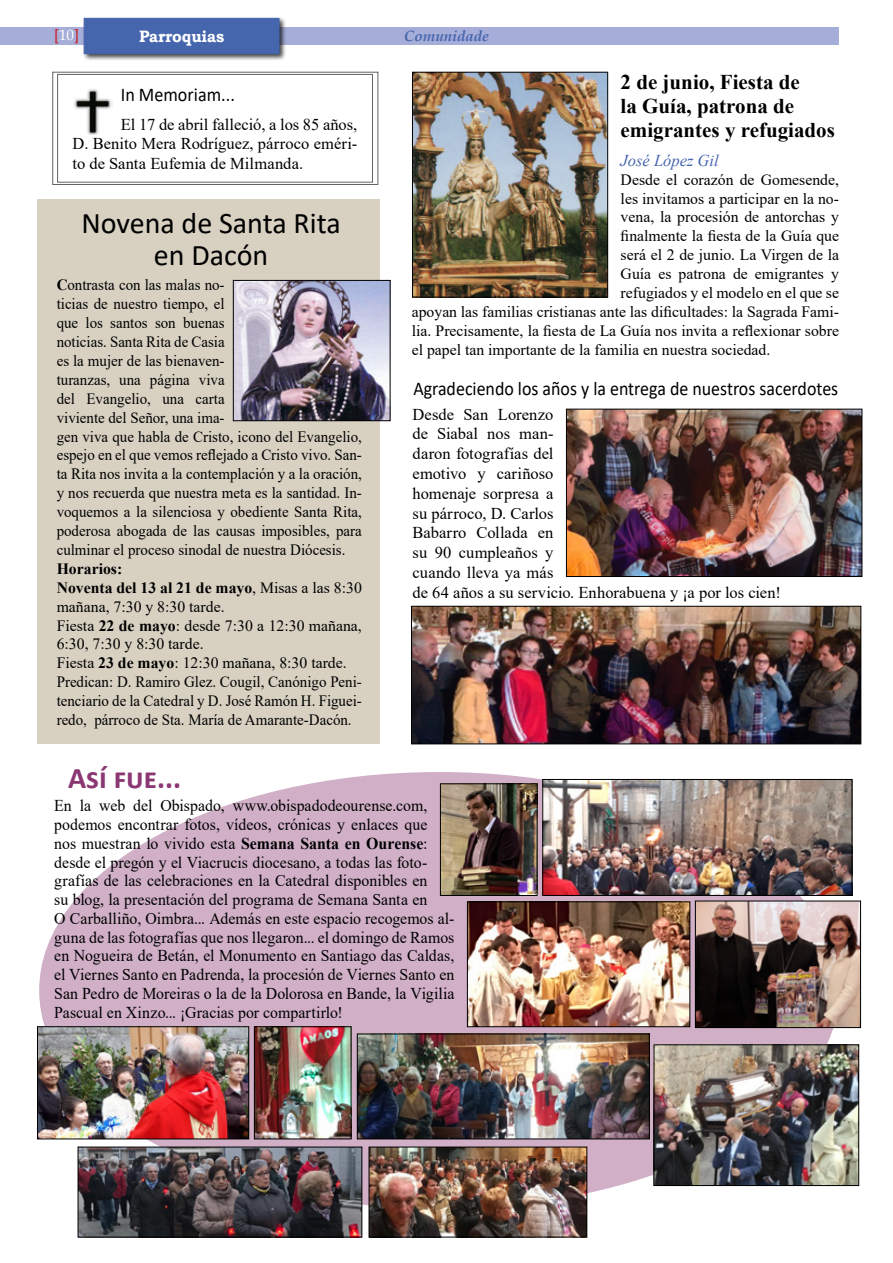
<style>
.page{position:relative;width:893px;height:1263px;background:#fff}
.page>*{position:absolute;margin:0;border:0;box-sizing:border-box;transform-origin:0 0}
.t1{font:30px/31.5px "Calibri";color:#000;text-align:center}
.t2{font:700 30px "Calibri";color:#8a3773}
.t3{font:700 21px/24px "Times New Roman";color:#000}
.t4{font:19.5px "Calibri";color:#000;scale:.92 1}
.t5{font:19.5px "Calibri";color:#000;scale:.93 1}
.t6{font:16.5px/18.8px "Times New Roman";color:#000;scale:.96 1}
.t7{font:16.5px/19.8px "Times New Roman";color:#000;text-align:justify}
.t8{font:italic 16.5px "Times New Roman";color:#4565ad}
.t9{font:700 16.5px "Bookman Old Style";letter-spacing:-.01em;color:#fff;scale:.95 1}
.t10{font:15.75px/18.9px "Times New Roman";color:#000}
.t11{font:15.75px/18.9px "Times New Roman";color:#000;scale:.95 1}
.t12{font:italic 700 15px "Book Antiqua";color:#4565ad}
.t13{font:15px "Book Antiqua";color:#cd171a}
.s1{color:#fff}
.s2{font-weight:700}
</style>
<div class="page">
<div style="left:0;top:27px;width:839px;height:18px;background:#a5add8"></div>
<div style="left:82px;top:16px;width:205px;height:46px;background:#000;opacity:.75"></div>
<div style="left:84px;top:18px;width:195px;height:36px;background:#4565ad"></div>
<div style="left:39px;top:772px;width:800px;height:437px;background:#d0afc7;border-radius:50%"></div>
<svg style="left:53px;top:72px;width:325px;height:113px"></svg>
<div style="left:57px;top:74px;width:316px;height:108px;background:#fff;border:1px solid #646363"></div>
<img style="left:74px;top:89px;width:38px;height:33px">
<svg style="left:87px;top:122px;width:12px;height:13px"></svg>
<div style="left:38px;top:200px;width:342px;height:544px;background:#d8d1c2"></div>
<img style="left:235px;top:282px;width:153px;height:137px">
<div style="left:233px;top:280px;width:157px;height:141px;border:1px solid #000"></div>
<img style="left:414px;top:74px;width:192px;height:221px">
<div style="left:412px;top:72px;width:196px;height:225px;border:1px solid #000"></div>
<svg style="left:411px;top:408px;width:372px;height:198px"></svg>
<img style="left:413px;top:608px;width:446px;height:134px">
<div style="left:411px;top:606px;width:450px;height:138px;border:1px solid #000"></div>
<img style="left:568px;top:411px;width:292px;height:164px">
<div style="left:566px;top:409px;width:296px;height:168px;border:1px solid #000"></div>
<img style="left:359px;top:1036px;width:288px;height:101px">
<div style="left:357px;top:1034px;width:292px;height:105px;border:1px solid #000"></div>
<img style="left:39px;top:1028px;width:208px;height:109px">
<div style="left:37px;top:1026px;width:212px;height:113px;border:1px solid #000"></div>
<img style="left:697px;top:903px;width:162px;height:123px">
<div style="left:695px;top:901px;width:166px;height:127px;border:1px solid #000"></div>
<img style="left:80px;top:1149px;width:280px;height:86px">
<div style="left:78px;top:1147px;width:284px;height:90px;border:1px solid #000"></div>
<img style="left:656px;top:1046px;width:201px;height:138px">
<div style="left:654px;top:1044px;width:205px;height:142px;border:1px solid #000"></div>
<img style="left:371px;top:1149px;width:214px;height:86px">
<div style="left:369px;top:1147px;width:218px;height:90px;border:1px solid #000"></div>
<img style="left:256px;top:1028px;width:93px;height:109px">
<div style="left:254px;top:1026px;width:97px;height:113px;border:1px solid #000"></div>
<img style="left:442px;top:786px;width:93px;height:108px">
<div style="left:440px;top:784px;width:97px;height:112px;border:1px solid #000"></div>
<img style="left:469px;top:904px;width:219px;height:121px">
<div style="left:467px;top:902px;width:223px;height:125px;border:1px solid #000"></div>
<img style="left:545px;top:781px;width:305px;height:113px">
<div style="left:543px;top:779px;width:309px;height:117px;border:1px solid #000"></div>
<p class="t13" style="left:54px;top:24px;width:26px">[<span class="s1">10</span>]</p>
<p class="t9" style="left:139px;top:24px;width:91px">Parroquias</p>
<p class="t12" style="left:404px;top:26px;width:86px">Comunidade</p>
<p class="t5" style="left:121px;top:81px;width:124px">In Memoriam...</p>
<p class="t7" style="left:72px;top:114px;width:286px;text-indent:48px">El 17 de abril falleció, a los 85 años, D. Benito Mera Rodríguez, párroco eméri&shy;to de Santa Eufemia de Milmanda.</p>
<h1 class="t1" style="left:81px;top:207px;width:261px">Novena de Santa Rita en Dacón</h1>
<p class="t11" style="left:57px;top:275px;width:323px"><span class="s2">C</span>ontrasta con las malas no-<br>ticias de nuestro tiempo, el<br>que los santos son buenas<br>noticias. Santa Rita de Casia<br>es la mujer de las bienaven-<br>turanzas, una página viva<br>del Evangelio, una carta<br>viviente del Señor, una ima-<br>gen viva que habla de Cristo, icono del Evangelio, espejo en el que vemos reflejado a Cristo vivo. San&shy;ta Rita nos invita a la contemplación y a la oración, y nos recuerda que nuestra meta es la santidad. In&shy;voquemos a la silenciosa y obediente Santa Rita, poderosa abogada de las causas imposibles, para culminar el proceso sinodal de nuestra Diócesis.</p>
<p class="t10" style="left:57px;top:559px;width:307px"><span class="s2">Horarios:<br>Noventa del 13 al 21 de mayo</span>, Misas a las 8:30 mañana, 7:30 y 8:30 tarde.<br>Fiesta <span class="s2">22 de mayo</span>: desde 7:30 a 12:30 mañana, 6:30, 7:30 y 8:30 tarde.<br>Fiesta <span class="s2">23 de mayo</span>: 12:30 mañana, 8:30 tarde.<br>Predican: D. Ramiro Glez. Cougil, Canónigo Peni&shy;tenciario de la Catedral y D. José Ramón H. Figuei&shy;redo, párroco de Sta. María de Amarante-Dacón.</p>
<h2 class="t3" style="left:621px;top:70px;width:216px">2 de junio, Fiesta de<br>la Guía, patrona de emigrantes y refugiados</h2>
<p class="t8" style="left:621px;top:149px;width:100px">José López Gil</p>
<p class="t10" style="left:621px;top:169px;width:220px">Desde el corazón de Gomesende,</p>
<p class="t10" style="left:621px;top:188px;width:220px">les invitamos a participar en la no-</p>
<p class="t10" style="left:621px;top:207px;width:220px">vena, la procesión de antorchas y</p>
<p class="t10" style="left:621px;top:226px;width:220px">finalmente la fiesta de la Guía que</p>
<p class="t10" style="left:621px;top:245px;width:220px">será el 2 de junio. La Virgen de la</p>
<p class="t10" style="left:621px;top:264px;width:220px">Guía es patrona de emigrantes y</p>
<p class="t10" style="left:621px;top:283px;width:220px">refugiados y el modelo en el que se</p>
<p class="t10" style="left:412px;top:302px;width:429px">apoyan las familias cristianas ante las dificultades: la Sagrada Fami-</p>
<p class="t10" style="left:412px;top:321px;width:429px">lia. Precisamente, la fiesta de La Guía nos invita a reflexionar sobre</p>
<p class="t10" style="left:412px;top:339px;width:360px">el papel tan importante de la familia en nuestra sociedad.</p>
<p class="t4" style="left:413px;top:375px;width:463px">Agradeciendo los años y la entrega de nuestros sacerdotes</p>
<p class="t7" style="left:413px;top:404px;width:370px;text-align:left">Desde San Lorenzo<br>de Siabal nos man-<br>daron fotografías del<br>emotivo y cariñoso<br>homenaje sorpresa a<br>su párroco, D. Carlos<br>Babarro Collada en<br>su 90 cumpleaños y<br>cuando lleva ya más<br>de 64 años a su servicio. Enhorabuena y ¡a por los cien!</p>
<h1 class="t2" style="left:68px;top:756px;width:115px">Así fue...</h1>
<p class="t6" style="left:54px;top:796px;width:418px">En la web del Obispado, www.obispadodeourense.com, podemos encontrar fotos, vídeos, crónicas y enlaces que<br>nos muestran lo vivido esta <span class="s2">Semana Santa en Ourense</span>: desde el pregón y el Viacrucis diocesano, a todas las foto&shy;grafías de las celebraciones en la Catedral disponibles en<br>su blog, la presentación del programa de Semana Santa en<br>O Carballiño, Oimbra... Además en este espacio recogemos al&shy;guna de las fotografías que nos llegaron... el domingo de Ramos en Nogueira de Betán, el Monumento en Santiago das Caldas, el Viernes Santo en Padrenda, la procesión de Viernes Santo en San Pedro de Moreiras o la de la Dolorosa en Bande, la Vigilia Pascual en Xinzo... ¡Gracias por compartirlo!</p>
</div>
